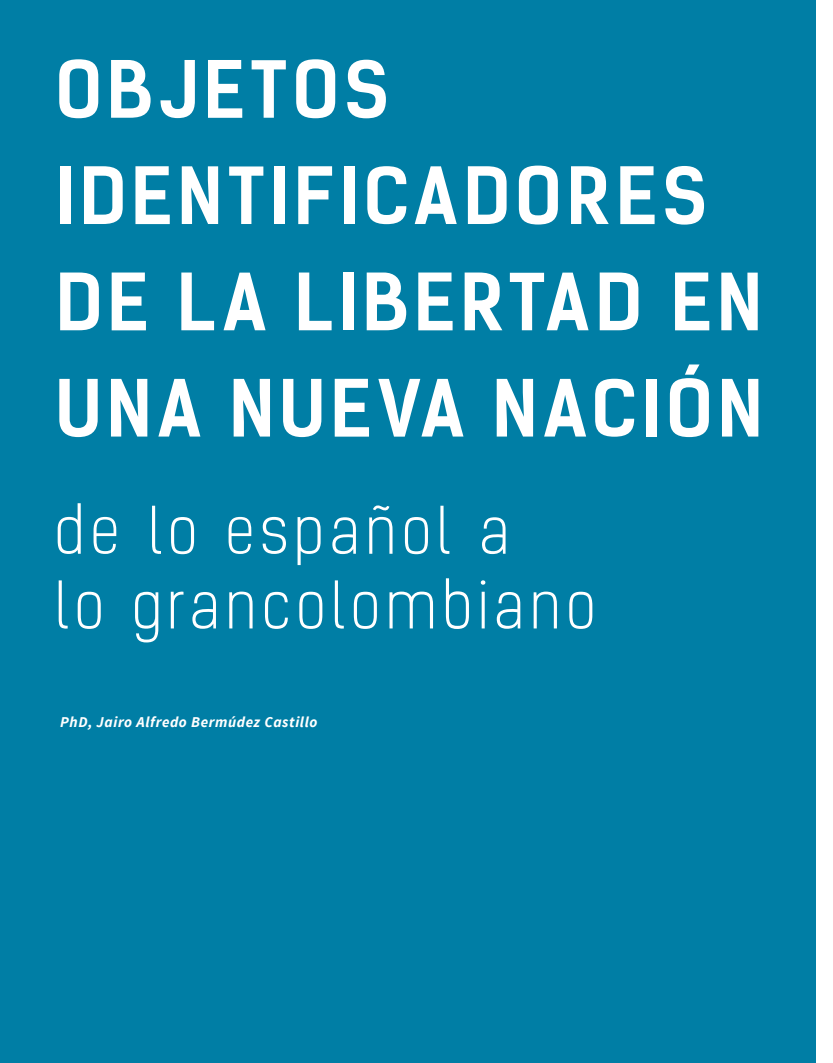
<style>
.page{position:relative;width:833px;height:1063px;background:#fff}
.page>*{position:absolute;margin:0;border:0;box-sizing:border-box;transform-origin:0 0}
.t1{font:700 75px/106.2px "Kelson Sans";letter-spacing:.055em;color:#fff}
.t2{font:300 62.25px/74.8px "Kelson Sans";letter-spacing:.08em;color:#fff}
.t3{font:italic 700 15px "Source Sans Pro";letter-spacing:.04em;color:#fff}
</style>
<div class="page">
<div style="left:0;top:0;width:815px;height:1063px;background:#007ea5"></div>
<p class="t1" style="left:55px;top:37px;width:710px">OBJETOS<br>IDENTIFICADORES<br>DE LA LIBERTAD EN<br>UNA NUEVA NACIÓN</p>
<p class="t2" style="left:54px;top:494px;width:542px">de lo español a<br>lo grancolombiano</p>
<p class="t3" style="left:60px;top:713px;width:259px">PhD, Jairo Alfredo Bermúdez Castillo</p>
</div>
